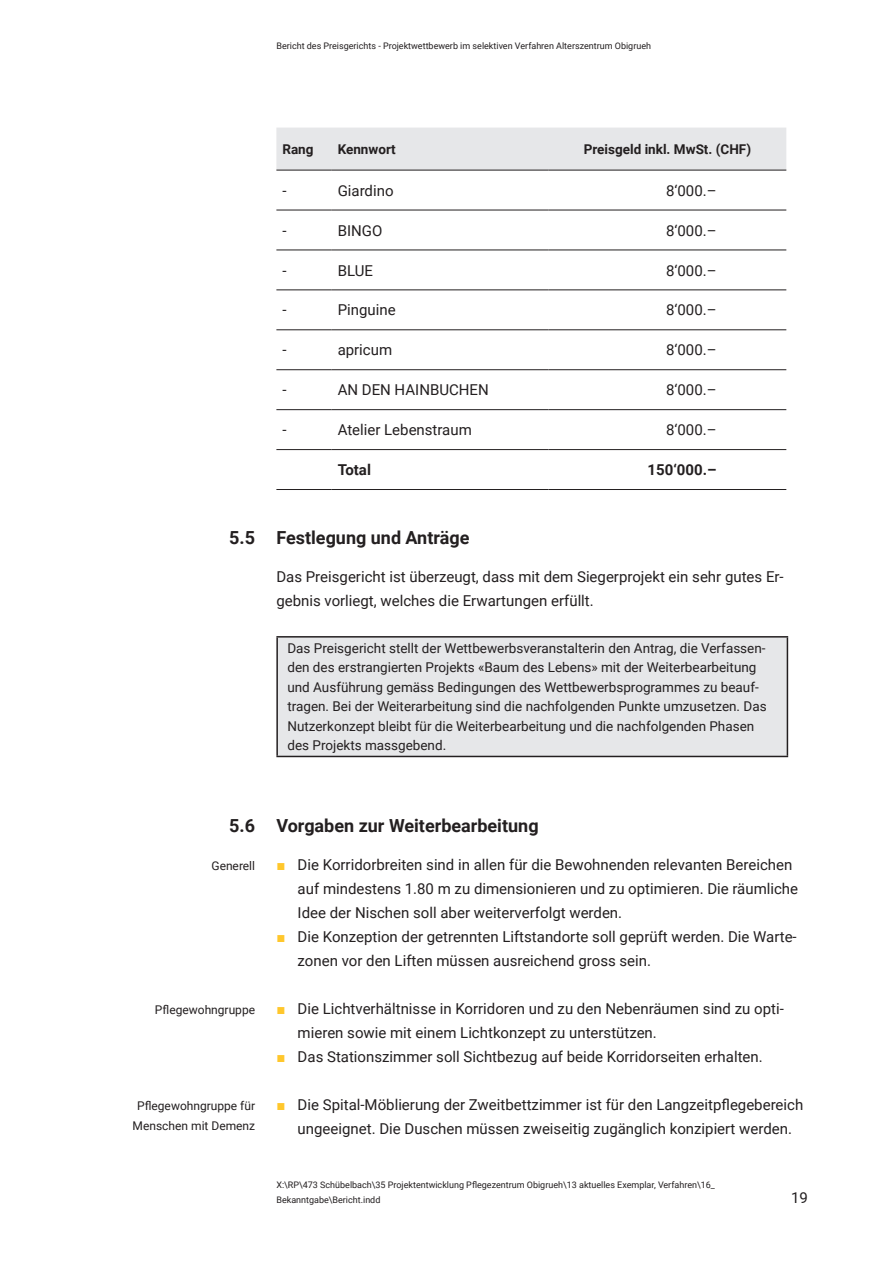
<style>
.page{position:relative;width:893px;height:1263px;background:#fff}
.page>*{position:absolute;margin:0;border:0;box-sizing:border-box;transform-origin:0 0}
.t1{font:700 18px "Roboto";color:#231f20}
.Lauftext{font:15px/24px "Roboto";color:#231f20}
.Text_Tabelle_kursiv{font:15px "Roboto";color:#231f20}
.Text_Tabelle{font:15px "Roboto";color:#231f20}
.Text_Tabelle-2{font:700 15px "Roboto";color:#231f20}
.Text_Tabelle_kursiv-2{font:700 15px "Roboto";color:#231f20}
.Text_Antrag{font:13.5px/19.5px "Roboto";color:#231f20}
.Titel_Tabelle{font:700 13.5px "Roboto";color:#231f20}
.Marginalie{font:12px/19.5px "Roboto";color:#231f20;text-align:center}
.t2{font:9px/15px "Roboto";color:#231f20}
.s1{font-family:"Arial";color:#ffc72c}
</style>
<div class="page">
<div style="left:276px;top:128px;width:510px;height:42px;background:#e6e7e9"></div>
<hr style="left:276px;top:210px;width:56px;height:1px;background:#231f20">
<hr style="left:332px;top:210px;width:217px;height:1px;background:#231f20">
<hr style="left:549px;top:210px;width:237px;height:1px;background:#231f20">
<hr style="left:276px;top:250px;width:56px;height:1px;background:#231f20">
<hr style="left:332px;top:250px;width:217px;height:1px;background:#231f20">
<hr style="left:549px;top:250px;width:237px;height:1px;background:#231f20">
<hr style="left:276px;top:289px;width:56px;height:1px;background:#231f20">
<hr style="left:332px;top:289px;width:217px;height:1px;background:#231f20">
<hr style="left:549px;top:289px;width:237px;height:1px;background:#231f20">
<hr style="left:276px;top:329px;width:56px;height:1px;background:#231f20">
<hr style="left:332px;top:329px;width:217px;height:1px;background:#231f20">
<hr style="left:549px;top:329px;width:237px;height:1px;background:#231f20">
<hr style="left:276px;top:369px;width:56px;height:1px;background:#231f20">
<hr style="left:332px;top:369px;width:217px;height:1px;background:#231f20">
<hr style="left:549px;top:369px;width:237px;height:1px;background:#231f20">
<hr style="left:276px;top:409px;width:56px;height:1px;background:#231f20">
<hr style="left:332px;top:409px;width:217px;height:1px;background:#231f20">
<hr style="left:549px;top:409px;width:237px;height:1px;background:#231f20">
<hr style="left:276px;top:449px;width:56px;height:1px;background:#231f20">
<hr style="left:332px;top:449px;width:217px;height:1px;background:#231f20">
<hr style="left:549px;top:449px;width:237px;height:1px;background:#231f20">
<hr style="left:276px;top:489px;width:56px;height:1px;background:#231f20">
<hr style="left:332px;top:489px;width:217px;height:1px;background:#231f20">
<hr style="left:549px;top:489px;width:237px;height:1px;background:#231f20">
<hr style="left:276px;top:170px;width:56px;height:1px;background:#231f20">
<hr style="left:332px;top:170px;width:217px;height:1px;background:#231f20">
<hr style="left:549px;top:170px;width:237px;height:1px;background:#231f20">
<div style="left:277px;top:637px;width:510px;height:119px;background:#e6e7e9"></div>
<hr style="left:276px;top:636px;width:512px;height:2px;background:#231f20">
<hr style="left:276px;top:638px;width:2px;height:118px;background:#231f20">
<hr style="left:787px;top:638px;width:1px;height:118px;background:#231f20">
<hr style="left:276px;top:756px;width:512px;height:1px;background:#231f20">
<p class="t2" style="left:276px;top:38px;width:376px">Bericht des Preisgerichts - Projektwettbewerb im selektiven Verfahren Alterszentrum Obigrueh</p>
<p class="Titel_Tabelle" style="left:282px;top:140px;width:33px">Rang</p>
<p class="Titel_Tabelle" style="left:338px;top:140px;width:60px">Kennwort</p>
<p class="Titel_Tabelle" style="left:584px;top:140px;width:169px">Preisgeld inkl. MwSt. (CHF)</p>
<p class="Text_Tabelle_kursiv" style="left:282px;top:180px;width:6px">-</p>
<p class="Text_Tabelle_kursiv" style="left:338px;top:180px;width:57px">Giardino</p>
<p class="Text_Tabelle" style="left:666px;top:180px;width:52px">8‘000.–</p>
<p class="Text_Tabelle_kursiv" style="left:282px;top:220px;width:6px">-</p>
<p class="Text_Tabelle_kursiv" style="left:338px;top:220px;width:46px">BINGO</p>
<p class="Text_Tabelle" style="left:666px;top:220px;width:52px">8‘000.–</p>
<p class="Text_Tabelle_kursiv" style="left:282px;top:260px;width:6px">-</p>
<p class="Text_Tabelle_kursiv" style="left:338px;top:260px;width:37px">BLUE</p>
<p class="Text_Tabelle" style="left:666px;top:260px;width:52px">8‘000.–</p>
<p class="Text_Tabelle_kursiv" style="left:282px;top:300px;width:6px">-</p>
<p class="Text_Tabelle_kursiv" style="left:338px;top:300px;width:59px">Pinguine</p>
<p class="Text_Tabelle" style="left:666px;top:300px;width:52px">8‘000.–</p>
<p class="Text_Tabelle_kursiv" style="left:282px;top:340px;width:6px">-</p>
<p class="Text_Tabelle_kursiv" style="left:338px;top:340px;width:56px">apricum</p>
<p class="Text_Tabelle" style="left:666px;top:340px;width:52px">8‘000.–</p>
<p class="Text_Tabelle_kursiv" style="left:282px;top:379px;width:6px">-</p>
<p class="Text_Tabelle_kursiv" style="left:338px;top:379px;width:153px">AN DEN HAINBUCHEN</p>
<p class="Text_Tabelle" style="left:666px;top:379px;width:52px">8‘000.–</p>
<p class="Text_Tabelle_kursiv" style="left:282px;top:419px;width:6px">-</p>
<p class="Text_Tabelle_kursiv" style="left:338px;top:419px;width:136px">Atelier Lebenstraum</p>
<p class="Text_Tabelle" style="left:666px;top:419px;width:52px">8‘000.–</p>
<p class="Text_Tabelle_kursiv-2" style="left:338px;top:459px;width:35px">Total</p>
<p class="Text_Tabelle-2" style="left:648px;top:459px;width:70px">150‘000.–</p>
<p class="t1" style="left:229px;top:525px;width:242px">5.5 Festlegung und Anträge</p>
<p class="Lauftext" style="left:276px;top:564px;width:509px">Das Preisgericht ist überzeugt, dass mit dem Siegerprojekt ein sehr gutes Er&shy;gebnis vorliegt, welches die Erwartungen erfüllt.</p>
<p class="Text_Antrag" style="left:287px;top:638px;width:481px">Das Preisgericht stellt der Wettbewerbsveranstalterin den Antrag, die Verfassen&shy;den des erstrangierten Projekts «Baum des Lebens» mit der Weiterbearbeitung und Ausführung gemäss Bedingungen des Wettbewerbsprogrammes zu beauf&shy;tragen. Bei der Weiterarbeitung sind die nachfolgenden Punkte umzusetzen. Das Nutzerkonzept bleibt für die Weiterbearbeitung und die nachfolgenden Phasen des Projekts massgebend.</p>
<p class="t1" style="left:229px;top:813px;width:311px">5.6 Vorgaben zur Weiterbearbeitung</p>
<p class="Lauftext" style="left:298px;top:852px;width:502px;text-indent:-21px"><span class="s1">■</span> Die Korridorbreiten sind in allen für die Bewohnenden relevanten Bereichen auf mindestens 1.80 m zu dimensionieren und zu optimieren. Die räumliche<br>Idee der Nischen soll aber weiterverfolgt werden.</p>
<p class="Lauftext" style="left:298px;top:924px;width:501px;text-indent:-21px"><span class="s1">■</span> Die Konzeption der getrennten Liftstandorte soll geprüft werden. Die Warte&shy;zonen vor den Liften müssen ausreichend gross sein.</p>
<p class="Lauftext" style="left:298px;top:996px;width:488px;text-indent:-21px"><span class="s1">■</span> Die Lichtverhältnisse in Korridoren und zu den Nebenräumen sind zu opti&shy;mieren sowie mit einem Lichtkonzept zu unterstützen.</p>
<p class="Lauftext" style="left:276px;top:1044px;width:488px"><span class="s1">■</span> Das Stationszimmer soll Sichtbezug auf beide Korridorseiten erhalten.</p>
<p class="Lauftext" style="left:298px;top:1092px;width:507px;text-indent:-21px"><span class="s1">■</span> Die Spital-Möblierung der Zweitbettzimmer ist für den Langzeitpflegebereich ungeeignet. Die Duschen müssen zweiseitig zugänglich konzipiert werden.</p>
<p class="Marginalie" style="left:211px;top:856px;width:45px">Generell</p>
<p class="Marginalie" style="left:155px;top:1000px;width:102px">Pflegewohngruppe</p>
<p class="Marginalie" style="left:133px;top:1096px;width:124px">Pflegewohngruppe für<br>Menschen mit Demenz</p>
<p class="t2" style="left:276px;top:1177px;width:440px">X:\RP\473 Schübelbach\35 Projektentwicklung Pflegezentrum Obigrueh\13 aktuelles Exemplar, Verfahren\16_<br>Bekanntgabe\Bericht.indd</p>
<p class="Lauftext" style="left:791px;top:1185px;width:18px">19</p>
</div>
